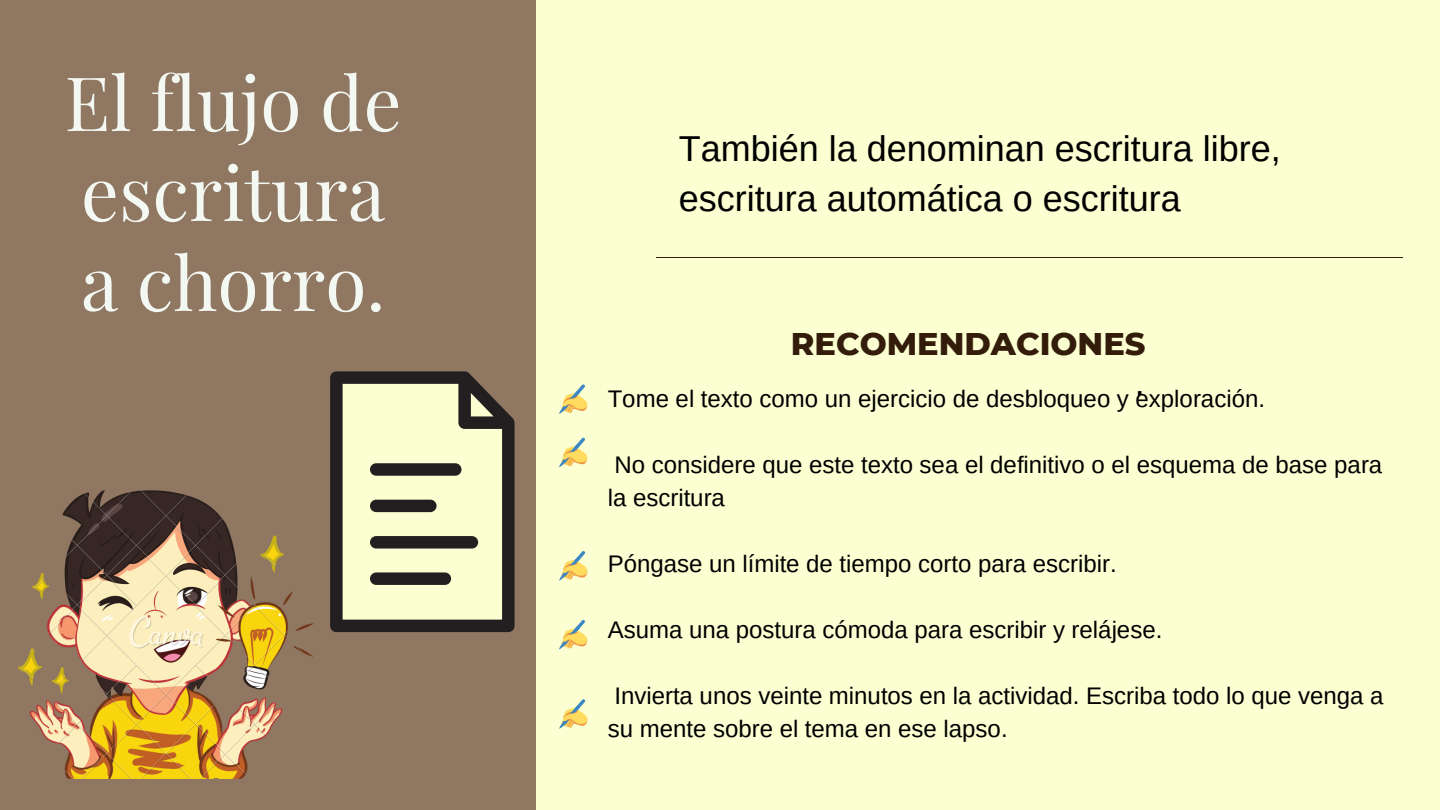
<style>
.page{position:relative;width:1440px;height:810px;background:#fbffd2}
.page>*{position:absolute;margin:0;border:0;box-sizing:border-box;transform-origin:0 0}
.t1{font:75px/90px "Playfair Display";color:#f4f8f3}
.t2{font:36px/50.2px "Arimo";color:#000}
.t3{font:800 32px "Montserrat";color:#341c0b}
.t4{font:24px/33px "Arimo";color:#000}
</style>
<div class="page">
<div style="left:0;top:0;width:536px;height:810px;background:#8f7762"></div>
<hr style="left:656px;top:257px;width:747px;height:1px;background:#341c0b">
<svg style="left:330px;top:371px;width:185px;height:261px;background:#c1c2a1"></svg>
<div style="left:370px;top:463px;width:92px;height:13px;background:#231f20;border-radius:6px"></div>
<div style="left:370px;top:500px;width:67px;height:12px;background:#231f20;border-radius:6px"></div>
<div style="left:370px;top:536px;width:108px;height:13px;background:#231f20;border-radius:6px"></div>
<div style="left:370px;top:572px;width:81px;height:13px;background:#231f20;border-radius:6px"></div>
<img style="left:18px;top:491px;width:296px;height:287px">
<svg style="left:559px;top:384px;width:28px;height:30px"></svg>
<svg style="left:559px;top:551px;width:28px;height:30px"></svg>
<svg style="left:559px;top:620px;width:28px;height:30px"></svg>
<svg style="left:559px;top:438px;width:28px;height:29px"></svg>
<svg style="left:559px;top:699px;width:28px;height:30px"></svg>
<h1 class="t1" style="left:65px;top:55px;width:339px">El flujo de escritura a chorro.</h1>
<h2 class="t2" style="left:679px;top:123px;width:603px">También la denominan escritura libre, escritura automática o escritura</h2>
<h3 class="t3" style="left:791px;top:324px;width:356px">RECOMENDACIONES</h3>
<p class="t4" style="left:608px;top:382px;width:659px">Tome el texto como un ejercicio de desbloqueo y exploración.</p>
<h2 class="t2" style="left:1135px;top:357px;width:11px">.</h2>
<p class="t4" style="left:608px;top:448px;width:776px">No considere que este texto sea el definitivo o el esquema de base para la escritura</p>
<p class="t4" style="left:608px;top:547px;width:511px">Póngase un límite de tiempo corto para escribir.</p>
<p class="t4" style="left:608px;top:613px;width:556px">Asuma una postura cómoda para escribir y relájese.</p>
<p class="t4" style="left:608px;top:679px;width:777px">Invierta unos veinte minutos en la actividad. Escriba todo lo que venga a su mente sobre el tema en ese lapso.</p>
</div>
